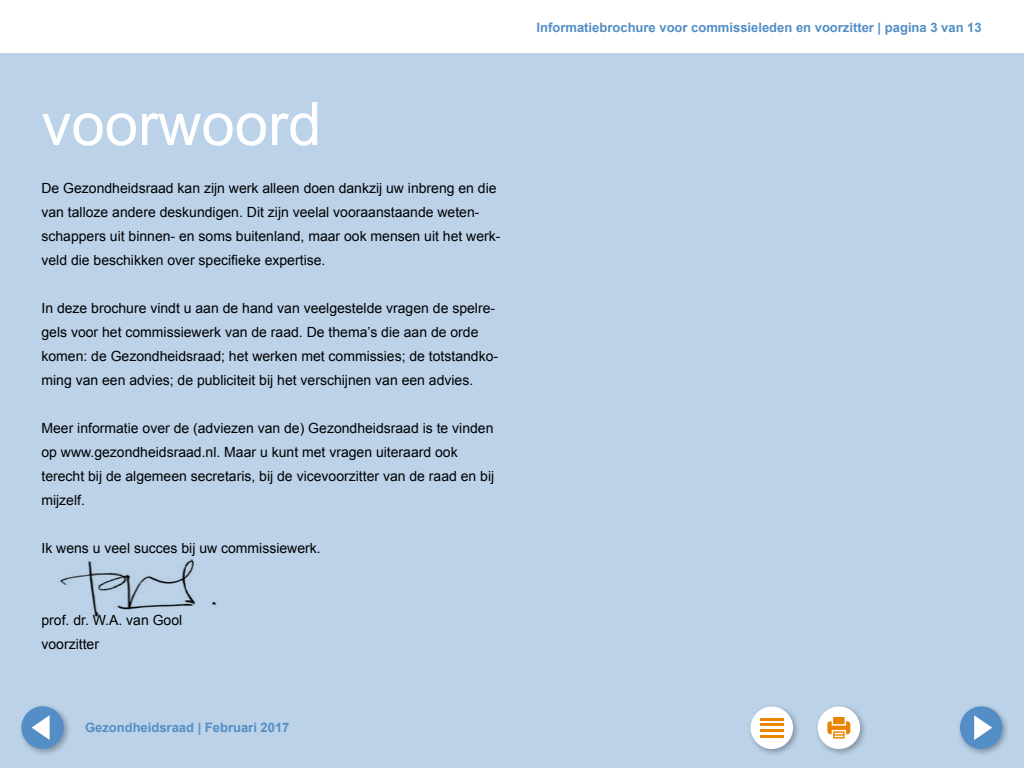
<style>
.page{position:relative;width:1024px;height:768px;background:#fff}
.page>*{position:absolute;margin:0;border:0;box-sizing:border-box;transform-origin:0 0}
.t1{font:60px "Arial";color:#fff}
.t2{font:14px/24px "Arial";color:#000}
.t3{font:700 13px "Arial";color:#548ec6}
</style>
<div class="page">
<div style="left:0;top:54px;width:1024px;height:714px;background:#bbd2e8"></div>
<img style="left:58px;top:559px;width:159px;height:58px">
<div style="left:814px;top:703px;width:53px;height:53px;background:#000;opacity:.3"></div>
<div style="left:818px;top:707px;width:42px;height:42px;background:#fff;border-radius:50%"></div>
<svg style="left:827px;top:717px;width:23px;height:22px"></svg>
<div style="left:747px;top:703px;width:53px;height:53px;background:#000;opacity:.3"></div>
<div style="left:751px;top:707px;width:42px;height:42px;background:#fff;border-radius:50%"></div>
<hr style="left:760px;top:718px;width:24px;height:2px;background:#e98300">
<hr style="left:760px;top:724px;width:24px;height:2px;background:#e98300">
<hr style="left:760px;top:730px;width:24px;height:2px;background:#e98300">
<hr style="left:760px;top:735px;width:24px;height:2px;background:#e98300">
<div style="left:18px;top:703px;width:53px;height:53px;background:#000;opacity:.3"></div>
<div style="left:21px;top:706px;width:43px;height:43px;background:#548ec6;border-radius:50%"></div>
<svg style="left:32px;top:715px;width:18px;height:25px"></svg>
<div style="left:957px;top:703px;width:53px;height:53px;background:#000;opacity:.3"></div>
<div style="left:960px;top:706px;width:43px;height:43px;background:#548ec6;border-radius:50%"></div>
<svg style="left:974px;top:715px;width:18px;height:25px"></svg>
<h1 class="t1" style="left:41px;top:85px;width:282px">voorwoord</h1>
<p class="t2" style="left:41px;top:176px;width:461px">De Gezondheidsraad kan zijn werk alleen doen dankzij uw inbreng en die van talloze andere deskundigen. Dit zijn veelal vooraanstaande weten&shy;schappers uit binnen- en soms buitenland, maar ook mensen uit het werk&shy;veld die beschikken over specifieke expertise.</p>
<p class="t2" style="left:41px;top:296px;width:458px">In deze brochure vindt u aan de hand van veelgestelde vragen de spelre&shy;gels voor het commissiewerk van de raad. De thema’s die aan de orde komen: de Gezondheidsraad; het werken met commissies; de totstandko&shy;ming van een advies; de publiciteit bij het verschijnen van een advies.</p>
<p class="t2" style="left:41px;top:416px;width:454px">Meer informatie over de (adviezen van de) Gezondheidsraad is te vinden op www.gezondheidsraad.nl. Maar u kunt met vragen uiteraard ook terecht bij de algemeen secretaris, bij de vicevoorzitter van de raad en bij mijzelf.</p>
<p class="t2" style="left:41px;top:536px;width:281px">Ik wens u veel succes bij uw commissiewerk.</p>
<p class="t2" style="left:41px;top:608px;width:142px">prof. dr. W.A. van Gool voorzitter</p>
<p class="t3" style="left:85px;top:719px;width:206px">Gezondheidsraad | Februari 2017</p>
<p class="t3" style="left:537px;top:19px;width:447px">Informatiebrochure voor commissieleden en voorzitter | pagina 3 van 13</p>
</div>
